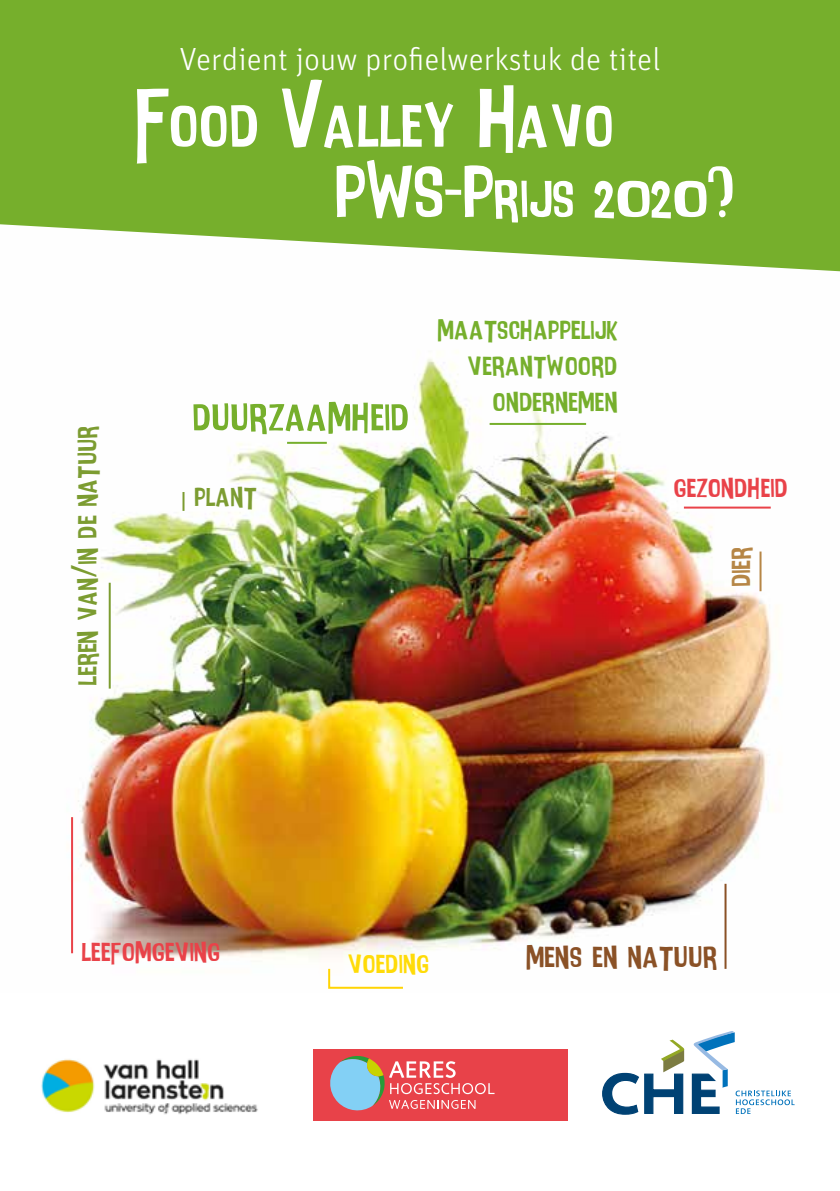
<style>
.page{position:relative;width:840px;height:1191px;background:#fff}
.page>*{position:absolute;margin:0;border:0;box-sizing:border-box;transform-origin:0 0}
.t1{font:82.4px "Intensa Fuente";color:#fff}
.t2{font:72.6px "Intensa Fuente";color:#fff}
.t3{font:51.6px "Intensa Fuente";color:#76af2c}
.t4{font:40px "Intensa Fuente";color:#8a5126}
.t5{font:36px/36px "Intensa Fuente";color:#76af2c;text-align:right}
.t6{font:36px "Intensa Fuente";color:#7c9c31}
.t7{font:36px "Intensa Fuente";color:#e94249}
.t8{font:36px "Intensa Fuente";color:#ffdb08}
.t9{font:36px "Intensa Fuente";color:#b68646}
.t10{font:300 32px "Unit Pro";color:#fff}
</style>
<div class="page">
<div style="left:313px;top:1048px;width:254px;height:72px;background:#e84249"></div>
<svg style="left:330px;top:1056px;width:164px;height:55px"></svg>
<svg style="left:602px;top:1039px;width:82px;height:75px"></svg>
<svg style="left:691px;top:1031px;width:103px;height:83px"></svg>
<img style="left:71px;top:271px;width:768px;height:698px">
<hr style="left:71px;top:817px;width:2px;height:136px;background:#e94249">
<svg style="left:327px;top:967px;width:78px;height:22px"></svg>
<hr style="left:724px;top:883px;width:2px;height:86px;background:#8a5126">
<hr style="left:759px;top:551px;width:2px;height:40px;background:#b68646">
<hr style="left:683px;top:506px;width:87px;height:2px;background:#e94249">
<hr style="left:489px;top:423px;width:96px;height:2px;background:#76af2c">
<hr style="left:287px;top:442px;width:39px;height:2px;background:#76af2c">
<svg style="left:182px;top:492px;width:2px;height:19px"></svg>
<hr style="left:109px;top:583px;width:2px;height:105px;background:#7c9c31">
<svg style="left:0;top:0;width:839px;height:271px;background:#81b53e"></svg>
<img style="left:41px;top:1059px;width:217px;height:56px">
<p class="t10" style="left:179px;top:39px;width:482px">Verdient jouw profielwerkstuk de titel</p>
<h1 class="t1" style="left:136px;top:78px;width:481px">Food Valley Havo</h1>
<h2 class="t2" style="left:336px;top:156px;width:399px">PWS-Prijs 2020?</h2>
<p class="t6" style="left:66px;top:685px;width:261px;rotate:-90deg">leren van/in de natuur</p>
<h3 class="t3" style="left:193px;top:387px;width:218px">duurzaamheid</h3>
<p class="t6" style="left:195px;top:476px;width:64px">plant</p>
<p class="t5" style="left:438px;top:309px;width:182px">maatschappelijk verantwoord ondernemen</p>
<p class="t7" style="left:674px;top:466px;width:116px">gezondheid</p>
<p class="t9" style="left:719px;top:586px;width:42px;rotate:-90deg">dier</p>
<p class="t7" style="left:82px;top:930px;width:140px">leefomgeving</p>
<p class="t8" style="left:348px;top:943px;width:83px">voeding</p>
<p class="t4" style="left:526px;top:933px;width:193px">mens en natuur</p>
</div>
